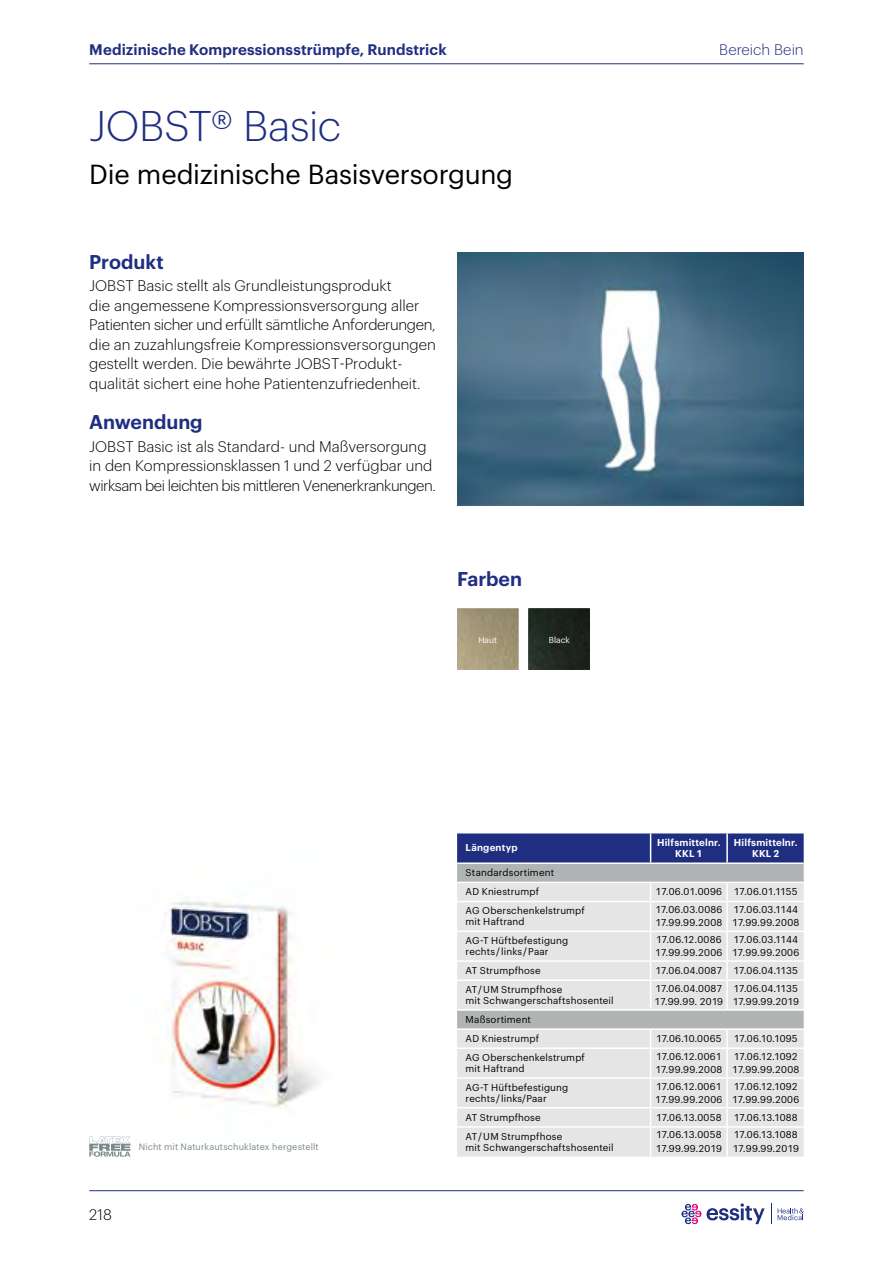
<style>
.page{position:relative;width:893px;height:1263px;background:#fff}
.page>*{position:absolute;margin:0;border:0;box-sizing:border-box;transform-origin:0 0}
.t1{font:300 42px "Graphik";letter-spacing:-.01em;color:#202e81}
.Product___Subheadline{font:27px "Graphik";letter-spacing:-.01em;color:#000}
.Product___Subline_1{font:600 19.5px "Graphik";color:#202e81}
.Product___Copy{font:300 15px/19.5px "Graphik";color:#000}
.Header___LeftPage{font:600 15px "Graphik";letter-spacing:.005em;color:#202e81}
.Header___LeftPage-2{font:300 15px "Graphik";letter-spacing:.005em;color:#202e81}
.Table___Copy_Left{font:9.75px/11.2px "Graphik";letter-spacing:.015em;color:#000}
.Table___Copy_Center___mother{font:9.75px "Graphik";letter-spacing:.025em;color:#000}
.Table___Copy_Center___mother-2{font:9.75px "Graphik";color:#000}
.Table___Head_Center{font:600 9.75px/11.2px "Graphik";letter-spacing:.02em;color:#fff;text-align:center}
.Table___Copy_Center___mother-3{font:9.75px "Graphik";letter-spacing:-.005em;color:#000}
.Table___Copy_Center___mother-4{font:9.75px "Graphik";letter-spacing:-.015em;color:#000}
.Table___Head_Left{font:600 9.75px "Graphik";letter-spacing:.02em;color:#fff}
.Footer___Latex_Info{font:9px "Graphik";letter-spacing:.015em;color:#7b888a}
._7pt_-_Footnotes{font:8.4px "Graphik";color:#fff}
</style>
<div class="page">
<img style="left:457px;top:253px;width:347px;height:252px">
<img style="left:457px;top:608px;width:61px;height:62px">
<img style="left:528px;top:608px;width:62px;height:62px">
<img style="left:89px;top:901px;width:230px;height:236px">
<hr style="left:89px;top:63px;width:715px;height:1px;background:#202e81">
<hr style="left:89px;top:1190px;width:715px;height:1px;background:#202e81">
<svg style="left:681px;top:1204px;width:20px;height:20px"></svg>
<svg style="left:707px;top:1203px;width:58px;height:21px"></svg>
<svg style="left:771px;top:1203px;width:1px;height:21px"></svg>
<svg style="left:778px;top:1208px;width:26px;height:12px"></svg>
<div style="left:457px;top:864px;width:347px;height:18px;background:#b0b4b4"></div>
<svg style="left:457px;top:883px;width:347px;height:274px;background:#e0e1e1"></svg>
<div style="left:457px;top:833px;width:347px;height:29px;background:#202e81"></div>
<hr style="left:726px;top:833px;width:2px;height:29px;background:#fff">
<hr style="left:457px;top:901px;width:194px;height:1px;background:#fff">
<hr style="left:651px;top:901px;width:76px;height:1px;background:#fff">
<hr style="left:727px;top:901px;width:77px;height:1px;background:#fff">
<hr style="left:457px;top:930px;width:194px;height:2px;background:#fff">
<hr style="left:651px;top:930px;width:76px;height:2px;background:#fff">
<hr style="left:727px;top:930px;width:77px;height:2px;background:#fff">
<hr style="left:457px;top:960px;width:194px;height:2px;background:#fff">
<hr style="left:651px;top:960px;width:76px;height:2px;background:#fff">
<hr style="left:727px;top:960px;width:77px;height:2px;background:#fff">
<hr style="left:457px;top:979px;width:194px;height:2px;background:#fff">
<hr style="left:651px;top:979px;width:76px;height:2px;background:#fff">
<hr style="left:727px;top:979px;width:77px;height:2px;background:#fff">
<hr style="left:457px;top:1009px;width:194px;height:2px;background:#fff">
<hr style="left:651px;top:1009px;width:76px;height:2px;background:#fff">
<hr style="left:727px;top:1009px;width:77px;height:2px;background:#fff">
<hr style="left:457px;top:1028px;width:194px;height:2px;background:#fff">
<hr style="left:651px;top:1028px;width:76px;height:2px;background:#fff">
<hr style="left:727px;top:1028px;width:77px;height:2px;background:#fff">
<svg style="left:726px;top:883px;width:2px;height:18px"></svg>
<hr style="left:726px;top:902px;width:2px;height:28px;background:#fff">
<hr style="left:726px;top:932px;width:2px;height:28px;background:#fff">
<svg style="left:726px;top:962px;width:2px;height:17px"></svg>
<svg style="left:650px;top:883px;width:1px;height:126px"></svg>
<hr style="left:726px;top:981px;width:2px;height:28px;background:#fff">
<svg style="left:726px;top:1030px;width:2px;height:17px"></svg>
<hr style="left:651px;top:1047px;width:76px;height:2px;background:#fff">
<hr style="left:727px;top:1047px;width:77px;height:2px;background:#fff">
<hr style="left:726px;top:1049px;width:2px;height:28px;background:#fff">
<hr style="left:651px;top:1077px;width:76px;height:2px;background:#fff">
<hr style="left:727px;top:1077px;width:77px;height:2px;background:#fff">
<hr style="left:726px;top:1079px;width:2px;height:28px;background:#fff">
<hr style="left:651px;top:1107px;width:76px;height:1px;background:#fff">
<hr style="left:727px;top:1107px;width:77px;height:1px;background:#fff">
<svg style="left:726px;top:1108px;width:2px;height:18px"></svg>
<hr style="left:651px;top:1126px;width:76px;height:2px;background:#fff">
<svg style="left:650px;top:1030px;width:1px;height:127px"></svg>
<hr style="left:727px;top:1126px;width:77px;height:2px;background:#fff">
<hr style="left:726px;top:1128px;width:2px;height:29px;background:#fff">
<hr style="left:457px;top:1047px;width:194px;height:2px;background:#fff">
<hr style="left:457px;top:1077px;width:194px;height:2px;background:#fff">
<hr style="left:457px;top:1107px;width:194px;height:1px;background:#fff">
<hr style="left:457px;top:1126px;width:194px;height:2px;background:#fff">
<svg style="left:89px;top:1137px;width:42px;height:20px"></svg>
<p class="Header___LeftPage" style="left:89px;top:38px;width:359px">Medizinische Kompressionsstrümpfe, Rundstrick</p>
<p class="Header___LeftPage-2" style="left:719px;top:38px;width:86px">Bereich Bein</p>
<h1 class="t1" style="left:89px;top:95px;width:253px">JOBST® Basic</h1>
<p class="Product___Subheadline" style="left:89px;top:154px;width:425px">Die medizinische Basisversorgung</p>
<p class="Product___Subline_1" style="left:89px;top:247px;width:76px">Produkt</p>
<p class="Product___Copy" style="left:89px;top:275px;width:348px">JOBST Basic stellt als Grundleistungsprodukt<br>die angemessene Kompressionsversorgung aller Patienten sicher und erfüllt sämtliche Anforderungen, die an zuzahlungsfreie Kompressionsversorgungen gestellt werden. Die bewährte JOBST-Produkt&shy;qualität sichert eine hohe Patientenzufriedenheit.</p>
<p class="Product___Subline_1" style="left:89px;top:407px;width:115px">Anwendung</p>
<p class="Product___Copy" style="left:89px;top:435px;width:348px">JOBST Basic ist als Standard- und Maßversorgung in den Kompressionsklassen 1 und 2 verfügbar und wirksam bei leichten bis mittleren Venenerkrankungen.</p>
<p class="Product___Subline_1" style="left:457px;top:564px;width:66px">Farben</p>
<p class="_7pt_-_Footnotes" style="left:478px;top:633px;width:20px">Haut</p>
<p class="_7pt_-_Footnotes" style="left:549px;top:633px;width:23px">Black</p>
<p class="Product___Copy" style="left:89px;top:1204px;width:24px">218</p>
<p class="Footer___Latex_Info" style="left:139px;top:1140px;width:182px">Nicht mit Naturkautschuklatex hergestellt</p>
<p class="Table___Head_Left" style="left:466px;top:840px;width:53px">Längentyp</p>
<p class="Table___Head_Center" style="left:657px;top:836px;width:65px">Hilfsmittelnr.<br>KKL 1</p>
<p class="Table___Head_Center" style="left:734px;top:836px;width:65px">Hilfsmittelnr.<br>KKL 2</p>
<p class="Table___Copy_Left" style="left:466px;top:866px;width:90px">Standardsortiment</p>
<p class="Table___Copy_Left" style="left:466px;top:885px;width:75px">AD Kniestrumpf</p>
<p class="Table___Copy_Center___mother" style="left:656px;top:884px;width:68px">17.06.01.0096</p>
<p class="Table___Copy_Center___mother-4" style="left:734px;top:884px;width:65px">17.06.01.1155</p>
<p class="Table___Copy_Left" style="left:466px;top:904px;width:121px">AG Oberschenkelstrumpf mit Haftrand</p>
<p class="Table___Copy_Center___mother" style="left:655px;top:902px;width:69px">17.06.03.0086</p>
<p class="Table___Copy_Center___mother-2" style="left:733px;top:902px;width:66px">17.06.03.1144</p>
<p class="Table___Copy_Center___mother" style="left:732px;top:915px;width:69px">17.99.99.2008</p>
<p class="Table___Copy_Center___mother" style="left:655px;top:915px;width:69px">17.99.99.2008</p>
<p class="Table___Copy_Left" style="left:466px;top:934px;width:104px">AG-T Hüftbefestigung rechts / links / Paar</p>
<p class="Table___Copy_Center___mother" style="left:656px;top:932px;width:67px">17.06.12.0086</p>
<p class="Table___Copy_Center___mother" style="left:655px;top:945px;width:69px">17.99.99.2006</p>
<p class="Table___Copy_Center___mother-2" style="left:733px;top:932px;width:66px">17.06.03.1144</p>
<p class="Table___Copy_Center___mother" style="left:732px;top:945px;width:69px">17.99.99.2006</p>
<p class="Table___Copy_Left" style="left:466px;top:964px;width:77px">AT Strumpfhose</p>
<p class="Table___Copy_Center___mother" style="left:655px;top:963px;width:68px">17.06.04.0087</p>
<p class="Table___Copy_Center___mother-3" style="left:733px;top:963px;width:66px">17.06.04.1135</p>
<p class="Table___Copy_Left" style="left:466px;top:983px;width:150px">AT / UM Strumpfhose<br>mit Schwangerschaftshosenteil</p>
<p class="Table___Copy_Center___mother" style="left:655px;top:981px;width:68px">17.06.04.0087</p>
<p class="Table___Copy_Center___mother-3" style="left:733px;top:981px;width:66px">17.06.04.1135</p>
<p class="Table___Copy_Center___mother" style="left:733px;top:994px;width:68px">17.99.99.2019</p>
<p class="Table___Copy_Center___mother" style="left:655px;top:994px;width:70px">17.99.99. 2019</p>
<p class="Table___Copy_Left" style="left:466px;top:1013px;width:67px">Maßsortiment</p>
<p class="Table___Copy_Left" style="left:466px;top:1032px;width:75px">AD Kniestrumpf</p>
<p class="Table___Copy_Center___mother" style="left:656px;top:1031px;width:67px">17.06.10.0065</p>
<p class="Table___Copy_Center___mother-2" style="left:734px;top:1031px;width:66px">17.06.10.1095</p>
<p class="Table___Copy_Left" style="left:466px;top:1051px;width:121px">AG Oberschenkelstrumpf mit Haftrand</p>
<p class="Table___Copy_Center___mother" style="left:656px;top:1049px;width:67px">17.06.12.0061</p>
<p class="Table___Copy_Center___mother-2" style="left:734px;top:1049px;width:65px">17.06.12.1092</p>
<p class="Table___Copy_Center___mother" style="left:732px;top:1062px;width:69px">17.99.99.2008</p>
<p class="Table___Copy_Center___mother" style="left:655px;top:1062px;width:69px">17.99.99.2008</p>
<p class="Table___Copy_Left" style="left:466px;top:1080px;width:104px">AG-T Hüftbefestigung rechts / links/Paar</p>
<p class="Table___Copy_Center___mother" style="left:656px;top:1079px;width:67px">17.06.12.0061</p>
<p class="Table___Copy_Center___mother" style="left:655px;top:1092px;width:69px">17.99.99.2006</p>
<p class="Table___Copy_Center___mother-2" style="left:734px;top:1079px;width:65px">17.06.12.1092</p>
<p class="Table___Copy_Center___mother" style="left:732px;top:1092px;width:69px">17.99.99.2006</p>
<p class="Table___Copy_Left" style="left:466px;top:1111px;width:77px">AT Strumpfhose</p>
<p class="Table___Copy_Center___mother" style="left:656px;top:1110px;width:67px">17.06.13.0058</p>
<p class="Table___Copy_Center___mother-2" style="left:734px;top:1110px;width:65px">17.06.13.1088</p>
<p class="Table___Copy_Left" style="left:466px;top:1129px;width:150px">AT / UM Strumpfhose<br>mit Schwangerschaftshosenteil</p>
<p class="Table___Copy_Center___mother" style="left:656px;top:1127px;width:67px">17.06.13.0058</p>
<p class="Table___Copy_Center___mother-2" style="left:734px;top:1127px;width:65px">17.06.13.1088</p>
<p class="Table___Copy_Center___mother" style="left:733px;top:1141px;width:68px">17.99.99.2019</p>
<p class="Table___Copy_Center___mother" style="left:656px;top:1141px;width:68px">17.99.99.2019</p>
</div>
